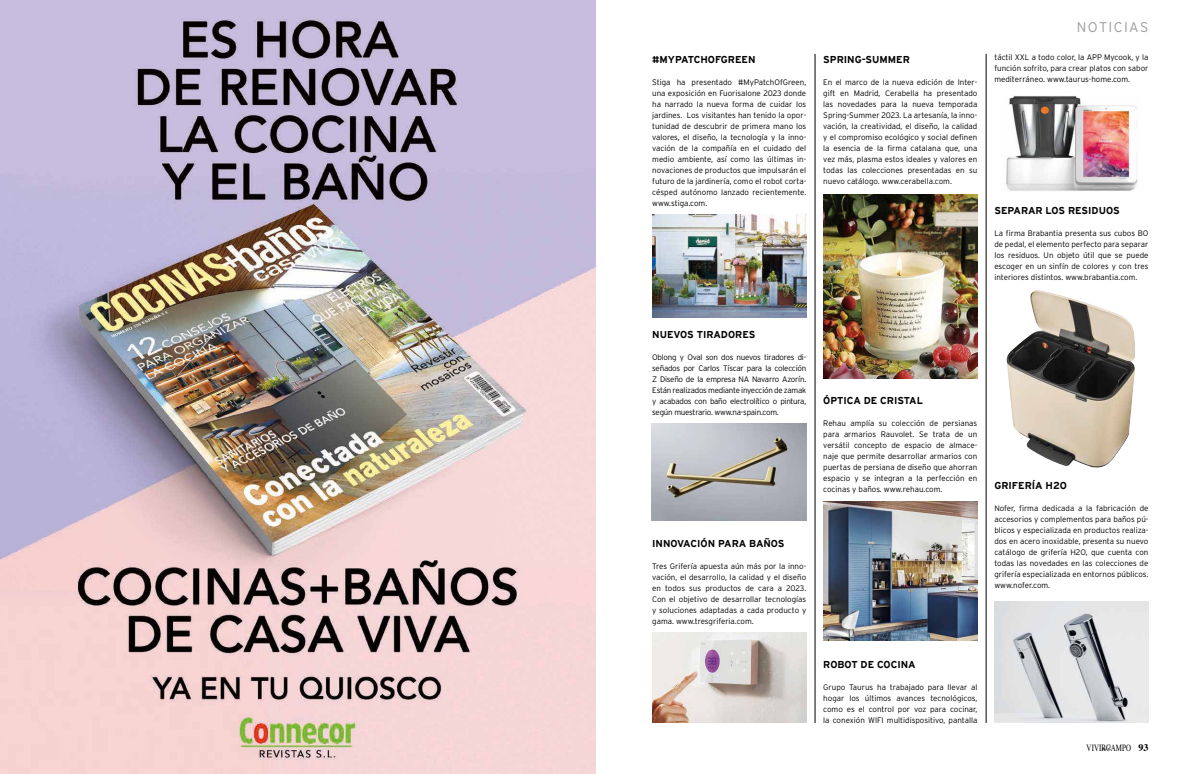
<style>
.page{position:relative;width:1191px;height:774px;background:#fff}
.page>*{position:absolute;margin:0;border:0;box-sizing:border-box;transform-origin:0 0}
.t1{font:300 14px "Interstate";letter-spacing:.1em;color:#9d9d9c}
.t2{font:700 10px "Interstate";color:#000}
.t3{font:700 10px "Times";color:#000}
.t4{font:9.5px "Times";letter-spacing:.01em;color:#000;scale:.73 1}
.t5{font:300 8px/11px "Interstate";color:#000;text-align:justify}
.s1{font-family:"Mistral";font-size:5.4px}
</style>
<div class="page">
<img style="left:0;top:0;width:595px;height:774px">
<img style="left:1006px;top:290px;width:129px;height:178px">
<hr style="left:814px;top:54px;width:1px;height:669px;background:#000">
<hr style="left:986px;top:54px;width:1px;height:669px;background:#000">
<img style="left:652px;top:215px;width:154px;height:102px">
<img style="left:652px;top:424px;width:154px;height:96px">
<img style="left:994px;top:601px;width:154px;height:122px">
<img style="left:652px;top:633px;width:154px;height:90px">
<img style="left:823px;top:501px;width:154px;height:139px">
<img style="left:1006px;top:95px;width:132px;height:96px">
<img style="left:823px;top:195px;width:154px;height:183px">
<p class="t2" style="left:652px;top:54px;width:105px">#MYPATCHOFGREEN</p>
<p class="t5" style="left:652px;top:77px;width:156px">Stiga ha presentado #MyPatchOfGreen, una exposición en Fuorisalone 2023 donde ha narrado la nueva forma de cuidar los jardines. Los visitantes han tenido la opor&shy;tunidad de descubrir de primera mano los valores, el diseño, la tecnología y la inno&shy;vación de la compañía en el cuidado del medio ambiente, así como las últimas in&shy;novaciones de productos que impulsarán el futuro de la jardinería, como el robot corta&shy;césped autónomo lanzado recientemente. www.stiga.com.</p>
<p class="t2" style="left:823px;top:54px;width:88px">SPRING-SUMMER</p>
<p class="t5" style="left:823px;top:77px;width:156px">En el marco de la nueva edición de Inter&shy;gift en Madrid, Cerabella ha presentado las novedades para la nueva temporada Spring-Summer 2023. La artesanía, la inno&shy;vación, la creatividad, el diseño, la calidad y el compromiso ecológico y social definen la esencia de la firma catalana que, una vez más, plasma estos ideales y valores en todas las colecciones presentadas en su nuevo catálogo. www.cerabella.com.</p>
<h1 class="t1" style="left:1076px;top:19px;width:73px">NOTICIAS</h1>
<p class="t5" style="left:994px;top:51px;width:156px">táctil XXL a todo color, la APP Mycook, y la función sofrito, para crear platos con sabor mediterráneo. www.taurus-home.com.</p>
<p class="t2" style="left:994px;top:205px;width:127px">SEPARAR LOS RESIDUOS</p>
<p class="t5" style="left:994px;top:227px;width:156px">La firma Brabantia presenta sus cubos BO de pedal, el elemento perfecto para separar los residuos. Un objeto útil que se puede escoger en un sinfín de colores y con tres interiores distintos. www.brabantia.com.</p>
<p class="t2" style="left:652px;top:329px;width:105px">NUEVOS TIRADORES</p>
<p class="t5" style="left:652px;top:352px;width:156px">Oblong y Oval son dos nuevos tiradores di&shy;señados por Carlos Tíscar para la colección Z Diseño de la empresa NA Navarro Azorín.<br>Están realizados mediante inyección de zamak y acabados con baño electrolítico o pintura, según muestrario. www.na-spain.com.</p>
<p class="t2" style="left:823px;top:395px;width:101px">ÓPTICA DE CRISTAL</p>
<p class="t5" style="left:823px;top:418px;width:156px">Rehau amplía su colección de persianas para armarios Rauvolet. Se trata de un versátil concepto de espacio de almace&shy;naje que permite desarrollar armarios con puertas de persiana de diseño que ahorran espacio y se integran a la perfección en cocinas y baños. www.rehau.com.</p>
<p class="t2" style="left:652px;top:538px;width:134px">INNOVACIÓN PARA BAÑOS</p>
<p class="t5" style="left:652px;top:561px;width:156px">Tres Grifería apuesta aún más por la inno&shy;vación, el desarrollo, la calidad y el diseño en todos sus productos de cara a 2023.<br>Con el objetivo de desarrollar tecnologías y soluciones adaptadas a cada producto y gama. www.tresgriferia.com.</p>
<p class="t2" style="left:823px;top:659px;width:94px">ROBOT DE COCINA</p>
<p class="t5" style="left:823px;top:682px;width:156px">Grupo Taurus ha trabajado para llevar al hogar los últimos avances tecnológicos, como es el control por voz para cocinar, la conexión WIFI multidispositivo, pantalla</p>
<p class="t2" style="left:994px;top:480px;width:74px">GRIFERÍA H2O</p>
<p class="t5" style="left:994px;top:502px;width:156px">Nofer, firma dedicada a la fabricación de accesorios y complementos para baños pú&shy;blicos y especializada en productos realiza&shy;dos en acero inoxidable, presenta su nuevo catálogo de grifería H2O, que cuenta con todas las novedades en las colecciones de grifería especializada en entornos públicos. www.nofer.com.</p>
<p class="t4" style="left:1086px;top:739px;width:62px">VIVIR<span class="s1">en</span>CAMPO</p>
<p class="t3" style="left:1138px;top:738px;width:11px">93</p>
</div>
